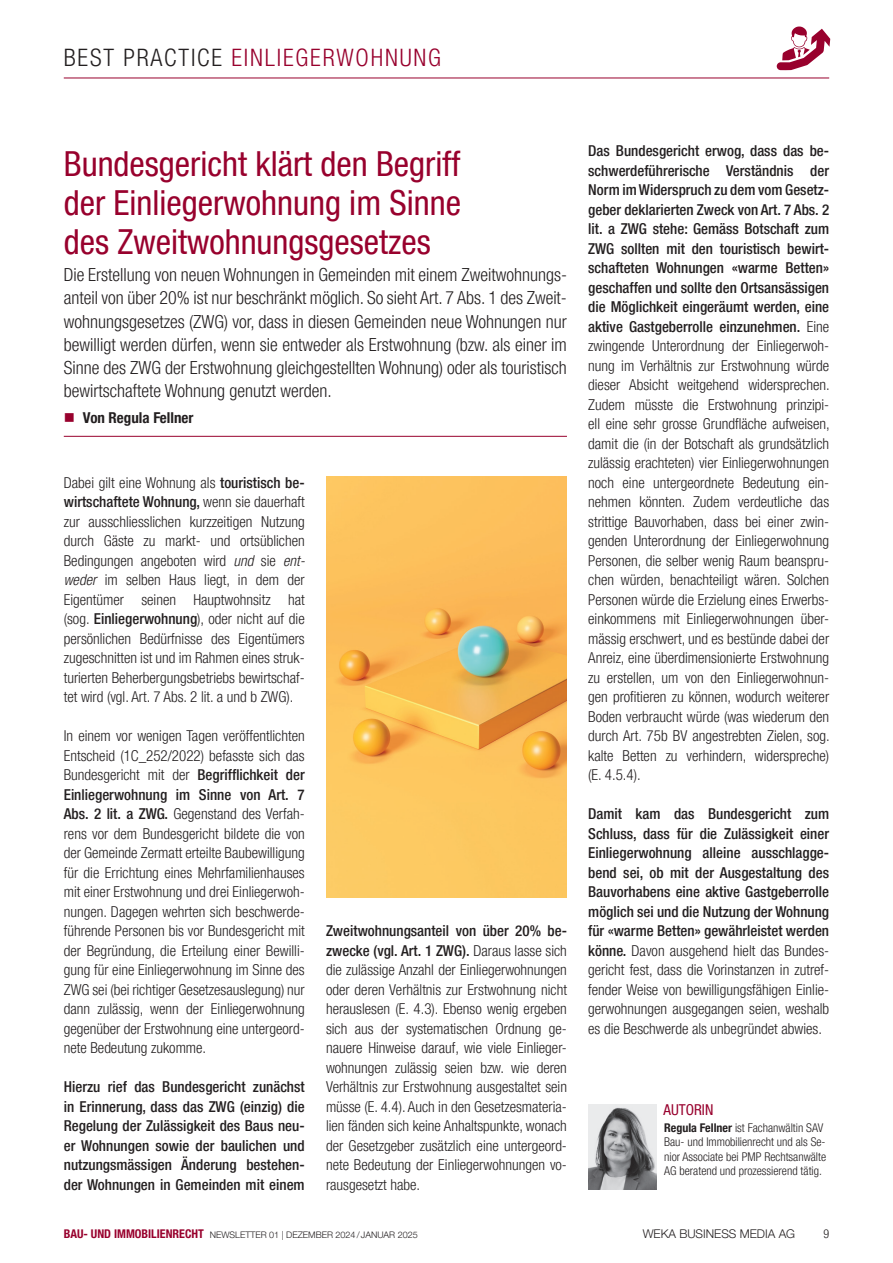
<style>
.page{position:relative;width:893px;height:1263px;background:#fff}
.page>*{position:absolute;margin:0;border:0;box-sizing:border-box;transform-origin:0 0}
.t1{font:condensed 34.5px/39px "Helvetica Neue LT Pro";color:#98012d;text-align:justify}
.t2{font:300 condensed 24px "Helvetica Neue LT Pro";letter-spacing:.075em;color:#98012d}
.t3{font:300 condensed 18px/23.2px "Helvetica Neue LT Pro";color:#231f20;text-align:justify}
.t4{font:300 condensed 15px/19.5px "Helvetica Neue LT Pro";color:#231f20;text-align:justify}
.t5{font:500 condensed 15px/19.5px "Helvetica Neue LT Pro";color:#231f20;text-align:justify}
.t6{font:700 condensed 15px "Helvetica Neue LT Pro";color:#231f20}
.t7{font:condensed 15px "Helvetica Neue LT Pro";color:#98012d}
.t8{font:300 condensed 12px/14.4px "Helvetica Neue LT Pro";color:#231f20}
.t9{font:300 12px "Helvetica Neue LT Pro";color:#231f20}
.t10{font:300 9px "Helvetica Neue LT Pro";color:#231f20}
.s1{color:#231f20}
.s2{font-weight:500}
.s3{font-style:italic}
.s4{font-weight:300}
.s5{font-weight:700}
.s6{font-weight:700;font-stretch:condensed;font-size:12px;color:#98012d}
</style>
<div class="page">
<hr style="left:64px;top:78px;width:765px;height:1px;background:#98012d">
<svg style="left:777px;top:27px;width:53px;height:43px"></svg>
<hr style="left:64px;top:436px;width:503px;height:1px;background:#98012d">
<img style="left:588px;top:1104px;width:68px;height:85px">
<img style="left:326px;top:477px;width:241px;height:420px">
<h2 class="t2" style="left:64px;top:44px;width:379px"><span class="s1">BEST PRACTICE</span> EINLIEGERWOHNUNG</h2>
<h1 class="t1" style="left:64px;top:143px;width:399px">Bundesgericht klärt den Begriff der Einliegerwohnung im Sinne des Zweitwohnungsgesetzes</h1>
<p class="t3" style="left:64px;top:263px;width:505px">Die Erstellung von neuen Wohnungen in Gemeinden mit einem Zweitwohnungs&shy;anteil von über 20% ist nur beschränkt möglich. So sieht Art. 7 Abs. 1 des Zweit&shy;wohnungsgesetzes (ZWG) vor, dass in diesen Gemeinden neue Wohnungen nur bewilligt werden dürfen, wenn sie entweder als Erstwohnung (bzw. als einer im Sinne des ZWG der Erstwohnung gleichgestellten Wohnung) oder als touristisch bewirtschaftete Wohnung genutzt werden.</p>
<p class="t6" style="left:83px;top:409px;width:112px">Von Regula Fellner</p>
<p class="t4" style="left:64px;top:472px;width:243px">Dabei gilt eine Wohnung als <span class="s2">touristisch be&shy;wirtschaftete Wohnung,</span> wenn sie dauerhaft zur ausschliesslichen kurzzeitigen Nutzung durch Gäste zu markt- und ortsüblichen Bedingungen angeboten wird <span class="s3">und</span> sie <span class="s3">ent&shy;weder</span> im selben Haus liegt, in dem der Eigentümer seinen Hauptwohnsitz hat (sog. <span class="s2">Einliegerwohnung</span>), oder nicht auf die persönlichen Bedürfnisse des Eigentümers zugeschnitten ist und im Rahmen eines struk&shy;turierten Beherbergungsbetriebs bewirtschaf&shy;tet wird (vgl. Art. 7 Abs. 2 lit. a und b ZWG).</p>
<p class="t4" style="left:64px;top:726px;width:242px">In einem vor wenigen Tagen veröffentlichten Entscheid (1C_252/2022) befasste sich das Bundesgericht mit der <span class="s2">Begrifflichkeit der Einliegerwohnung im Sinne von Art. 7<br>Abs. 2 lit. a ZWG.</span> Gegenstand des Verfah&shy;rens vor dem Bundesgericht bildete die von der Gemeinde Zermatt erteilte Baubewilligung für die Errichtung eines Mehrfamilienhauses mit einer Erstwohnung und drei Einliegerwoh&shy;nungen. Dagegen wehrten sich beschwerde&shy;führende Personen bis vor Bundesgericht mit der Begründung, die Erteilung einer Bewilli&shy;gung für eine Einliegerwohnung im Sinne des ZWG sei (bei richtiger Gesetzesauslegung) nur dann zulässig, wenn der Einliegerwohnung gegenüber der Erstwohnung eine untergeord&shy;nete Bedeutung zukomme.</p>
<p class="t5" style="left:64px;top:1077px;width:242px">Hierzu rief das Bundesgericht zunächst in Erinnerung, dass das ZWG (einzig) die Regelung der Zulässigkeit des Baus neu&shy;er Wohnungen sowie der baulichen und nutzungsmässigen Änderung bestehen&shy;der Wohnungen in Gemeinden mit einem</p>
<p class="t4" style="left:326px;top:921px;width:242px"><span class="s2">Zweitwohnungsanteil von über 20% be&shy;zwecke (vgl. Art. 1 ZWG).</span> Daraus lasse sich die zulässige Anzahl der Einliegerwohnungen oder deren Verhältnis zur Erstwohnung nicht herauslesen (E. 4.3). Ebenso wenig ergeben sich aus der systematischen Ordnung ge&shy;nauere Hinweise darauf, wie viele Einlieger&shy;wohnungen zulässig seien bzw. wie deren Verhältnis zur Erstwohnung ausgestaltet sein müsse (E. 4.4). Auch in den Gesetzesmateria&shy;lien fänden sich keine Anhaltspunkte, wonach der Gesetzgeber zusätzlich eine untergeord&shy;nete Bedeutung der Einliegerwohnungen vo&shy;rausgesetzt habe.</p>
<p class="t4" style="left:588px;top:141px;width:243px"><span class="s2">Das Bundesgericht erwog, dass das be&shy;schwerdeführerische Verständnis der Norm im Widerspruch zu dem vom Gesetz&shy;geber deklarierten Zweck von Art. 7 Abs. 2 lit. a ZWG stehe: Gemäss Botschaft zum ZWG sollten mit den touristisch bewirt&shy;schafteten Wohnungen «warme Betten» geschaffen und sollte den Ortsansässigen die Möglichkeit eingeräumt werden, eine aktive Gastgeberrolle einzunehmen.</span> Eine zwingende Unterordnung der Einliegerwoh&shy;nung im Verhältnis zur Erstwohnung würde dieser Absicht weitgehend widersprechen.<br>Zudem müsste die Erstwohnung prinzipi&shy;ell eine sehr grosse Grundfläche aufweisen, damit die (in der Botschaft als grundsätzlich zulässig erachteten) vier Einliegerwohnungen noch eine untergeordnete Bedeutung ein&shy;nehmen könnten. Zudem verdeutliche das strittige Bauvorhaben, dass bei einer zwin&shy;genden Unterordnung der Einliegerwohnung Personen, die selber wenig Raum beanspru&shy;chen würden, benachteiligt wären. Solchen Personen würde die Erzielung eines Erwerbs&shy;einkommens mit Einliegerwohnungen über&shy;mässig erschwert, und es bestünde dabei der Anreiz, eine überdimensionierte Erstwohnung zu erstellen, um von den Einliegerwohnun&shy;gen profitieren zu können, wodurch weiterer Boden verbraucht würde (was wiederum den durch Art. 75b BV angestrebten Zielen, sog. kalte Betten zu verhindern, widerspreche) (E. 4.5.4).</p>
<p class="t5" style="left:588px;top:804px;width:242px">Damit kam das Bundesgericht zum Schluss, dass für die Zulässigkeit einer Einliegerwohnung alleine ausschlagge&shy;bend sei, ob mit der Ausgestaltung des Bauvorhabens eine aktive Gastgeberrolle möglich sei und die Nutzung der Wohnung für «warme Betten» gewährleistet werden könne. <span class="s4">Davon ausgehend hielt das Bundes&shy;gericht fest, dass die Vorinstanzen in zutref&shy;fender Weise von bewilligungsfähigen Einlie&shy;gerwohnungen ausgegangen seien, weshalb es die Beschwerde als unbegründet abwies.</span></p>
<p class="t7" style="left:664px;top:1101px;width:51px">AUTORIN</p>
<p class="t8" style="left:664px;top:1120px;width:163px"><span class="s5">Regula Fellner</span> ist Fachanwältin SAV Bau- und Immobilienrecht und als Se&shy;nior Associate bei PMP Rechtsanwälte AG beratend und prozessierend tätig.</p>
<p class="t10" style="left:64px;top:1229px;width:355px"><span class="s6">BAU- UND IMMOBILIENRECHT</span> NEWSLETTER 01 | DEZEMBER 2024/ JANUAR 2025</p>
<p class="t9" style="left:643px;top:1226px;width:154px">WEKA BUSINESS MEDIA AG</p>
<p class="t8" style="left:823px;top:1226px;width:7px">9</p>
</div>
